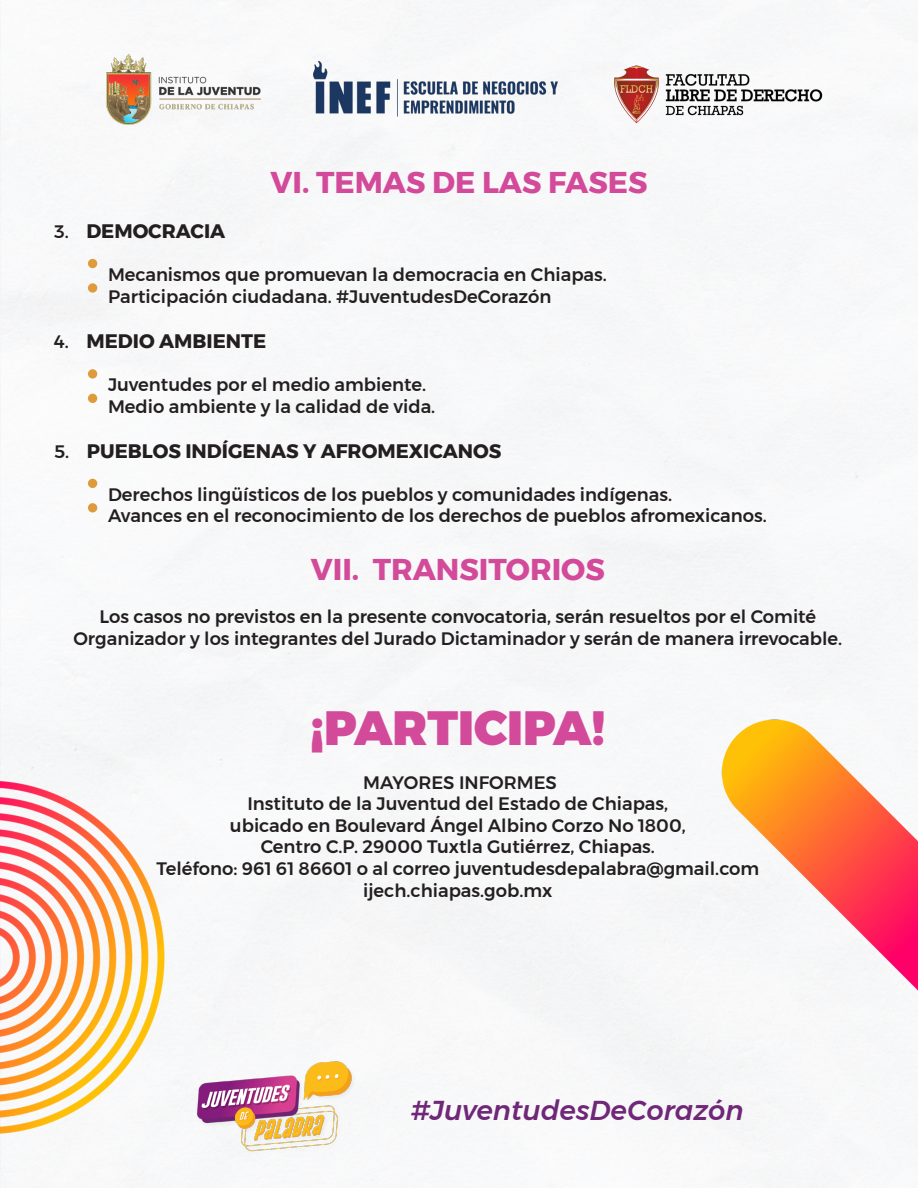
<style>
.page{position:relative;width:918px;height:1188px;background:#fff}
.page>*{position:absolute;margin:0;border:0;box-sizing:border-box;transform-origin:0 0}
.t1{font:900 48px "Montserrat";color:#d24a99}
.t2{font:700 30px "Montserrat";color:#d24a99}
.t3{font:italic 500 27.3px "Montserrat";color:#6f2777}
.t4{font:700 19.5px "Montserrat";color:#231f20}
.t5{font:500 18px "Montserrat";color:#231f20}
.s1{font-weight:500;font-size:18px}
</style>
<div class="page">
<img style="left:0;top:554px;width:259px;height:634px">
<img style="left:304px;top:580px;width:614px;height:608px">
<div style="left:88px;top:259px;width:9px;height:9px;background:#de9b3c;border-radius:50%"></div>
<div style="left:88px;top:283px;width:9px;height:10px;background:#de9b3c;border-radius:50%"></div>
<div style="left:88px;top:369px;width:9px;height:10px;background:#de9b3c;border-radius:50%"></div>
<div style="left:88px;top:479px;width:9px;height:9px;background:#de9b3c;border-radius:50%"></div>
<div style="left:88px;top:394px;width:9px;height:9px;background:#de9b3c;border-radius:50%"></div>
<div style="left:88px;top:503px;width:9px;height:10px;background:#de9b3c;border-radius:50%"></div>
<img style="left:107px;top:54px;width:154px;height:70px">
<img style="left:578px;top:0;width:281px;height:230px">
<img style="left:183px;top:1017px;width:182px;height:171px">
<img style="left:308px;top:59px;width:260px;height:60px">
<p class="t2" style="left:271px;top:158px;width:378px">VI. TEMAS DE LAS FASES</p>
<p class="t4" style="left:54px;top:215px;width:173px"><span class="s1">3.</span> DEMOCRACIA</p>
<p class="t5" style="left:108px;top:261px;width:500px">Mecanismos que promuevan la democracia en Chiapas.</p>
<p class="t5" style="left:108px;top:282px;width:445px">Participación ciudadana. #JuventudesDeCorazón</p>
<p class="t4" style="left:54px;top:325px;width:214px"><span class="s1">4.</span> MEDIO AMBIENTE</p>
<p class="t5" style="left:108px;top:371px;width:320px">Juventudes por el medio ambiente.</p>
<p class="t5" style="left:108px;top:392px;width:329px">Medio ambiente y la calidad de vida.</p>
<p class="t4" style="left:54px;top:435px;width:449px"><span class="s1">5.</span> PUEBLOS INDÍGENAS Y AFROMEXICANOS</p>
<p class="t5" style="left:108px;top:480px;width:566px">Derechos lingüísticos de los pueblos y comunidades indígenas.</p>
<p class="t5" style="left:108px;top:502px;width:660px">Avances en el reconocimiento de los derechos de pueblos afromexicanos.</p>
<p class="t2" style="left:311px;top:545px;width:295px">VII. TRANSITORIOS</p>
<p class="t5" style="left:99px;top:602px;width:718px">Los casos no previstos en la presente convocatoria, serán resueltos por el Comité</p>
<p class="t5" style="left:73px;top:624px;width:770px">Organizador y los integrantes del Jurado Dictaminador y serán de manera irrevocable.</p>
<p class="t1" style="left:310px;top:689px;width:297px">¡PARTICIPA!</p>
<p class="t5" style="left:363px;top:768px;width:195px">MAYORES INFORMES</p>
<p class="t5" style="left:247px;top:790px;width:422px">Instituto de la Juventud del Estado de Chiapas,</p>
<p class="t5" style="left:230px;top:811px;width:457px">ubicado en Boulevard Ángel Albino Corzo No 1800,</p>
<p class="t5" style="left:261px;top:833px;width:396px">Centro C.P. 29000 Tuxtla Gutiérrez, Chiapas.</p>
<p class="t5" style="left:157px;top:854px;width:604px">Teléfono: 961 61 86601 o al correo juventudesdepalabra@gmail.com</p>
<p class="t5" style="left:363px;top:876px;width:191px">ijech.chiapas.gob.mx</p>
<p class="t3" style="left:411px;top:1089px;width:334px">#JuventudesDeCorazón</p>
</div>
